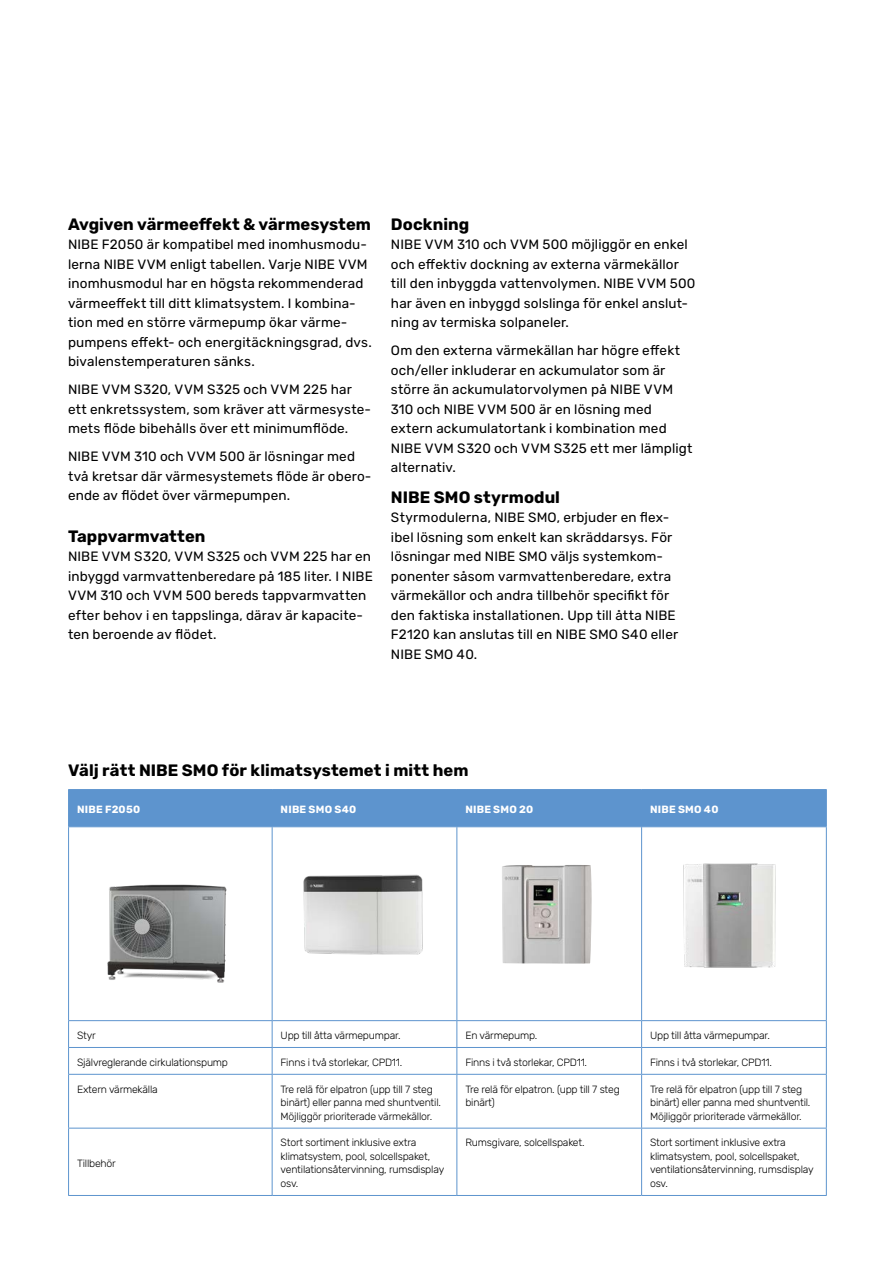
<style>
.page{position:relative;width:893px;height:1263px;background:#fff}
.page>*{position:absolute;margin:0;border:0;box-sizing:border-box;transform-origin:0 0}
.t1{font:700 16.5px "Rubik";letter-spacing:.005em;color:#000}
.t2{font:13.5px/19.5px "Rubik";letter-spacing:.01em;color:#000}
.t3{font:300 10.5px/13.5px "Rubik";letter-spacing:-.02em;color:#000}
.t4{font:700 10.5px "Rubik";letter-spacing:.02em;color:#fff}
</style>
<div class="page">
<div style="left:69px;top:790px;width:757px;height:36px;background:#5d94ce"></div>
<svg style="left:69px;top:827px;width:757px;height:368px"></svg>
<hr style="left:68px;top:789px;width:204px;height:1px;background:#5d94ce">
<hr style="left:68px;top:790px;width:1px;height:36px;background:#5d94ce">
<hr style="left:272px;top:789px;width:185px;height:1px;background:#5d94ce">
<hr style="left:272px;top:790px;width:1px;height:36px;background:#5d94ce">
<hr style="left:457px;top:789px;width:185px;height:1px;background:#5d94ce">
<hr style="left:456px;top:790px;width:1px;height:36px;background:#5d94ce">
<hr style="left:642px;top:789px;width:185px;height:1px;background:#5d94ce">
<hr style="left:641px;top:790px;width:1px;height:36px;background:#5d94ce">
<hr style="left:826px;top:790px;width:1px;height:36px;background:#5d94ce">
<hr style="left:68px;top:826px;width:204px;height:1px;background:#5d94ce">
<hr style="left:68px;top:827px;width:1px;height:193px;background:#5d94ce">
<hr style="left:272px;top:826px;width:185px;height:1px;background:#5d94ce">
<hr style="left:272px;top:827px;width:1px;height:193px;background:#5d94ce">
<hr style="left:457px;top:826px;width:185px;height:1px;background:#5d94ce">
<hr style="left:456px;top:827px;width:1px;height:193px;background:#5d94ce">
<hr style="left:642px;top:826px;width:185px;height:1px;background:#5d94ce">
<hr style="left:641px;top:827px;width:1px;height:193px;background:#5d94ce">
<hr style="left:826px;top:827px;width:1px;height:193px;background:#5d94ce">
<hr style="left:68px;top:1020px;width:204px;height:1px;background:#5d94ce">
<hr style="left:272px;top:1020px;width:185px;height:1px;background:#5d94ce">
<hr style="left:457px;top:1020px;width:185px;height:1px;background:#5d94ce">
<hr style="left:642px;top:1020px;width:185px;height:1px;background:#5d94ce">
<hr style="left:68px;top:1047px;width:204px;height:1px;background:#5d94ce">
<svg style="left:68px;top:1021px;width:1px;height:53px"></svg>
<hr style="left:272px;top:1047px;width:185px;height:1px;background:#5d94ce">
<svg style="left:272px;top:1021px;width:1px;height:53px"></svg>
<hr style="left:457px;top:1047px;width:185px;height:1px;background:#5d94ce">
<svg style="left:456px;top:1021px;width:1px;height:53px"></svg>
<hr style="left:642px;top:1047px;width:185px;height:1px;background:#5d94ce">
<svg style="left:641px;top:1021px;width:1px;height:53px"></svg>
<svg style="left:826px;top:1021px;width:1px;height:53px"></svg>
<hr style="left:68px;top:1074px;width:204px;height:1px;background:#5d94ce">
<hr style="left:68px;top:1075px;width:1px;height:53px;background:#5d94ce">
<hr style="left:272px;top:1074px;width:185px;height:1px;background:#5d94ce">
<hr style="left:272px;top:1075px;width:1px;height:53px;background:#5d94ce">
<hr style="left:457px;top:1074px;width:185px;height:1px;background:#5d94ce">
<hr style="left:456px;top:1075px;width:1px;height:53px;background:#5d94ce">
<hr style="left:642px;top:1074px;width:185px;height:1px;background:#5d94ce">
<hr style="left:641px;top:1075px;width:1px;height:53px;background:#5d94ce">
<hr style="left:826px;top:1075px;width:1px;height:53px;background:#5d94ce">
<hr style="left:68px;top:1128px;width:204px;height:1px;background:#5d94ce">
<hr style="left:68px;top:1128px;width:1px;height:67px;background:#5d94ce">
<hr style="left:272px;top:1128px;width:185px;height:1px;background:#5d94ce">
<hr style="left:272px;top:1128px;width:1px;height:67px;background:#5d94ce">
<hr style="left:457px;top:1128px;width:185px;height:1px;background:#5d94ce">
<hr style="left:456px;top:1128px;width:1px;height:67px;background:#5d94ce">
<hr style="left:642px;top:1128px;width:185px;height:1px;background:#5d94ce">
<hr style="left:641px;top:1128px;width:1px;height:67px;background:#5d94ce">
<hr style="left:826px;top:1128px;width:1px;height:67px;background:#5d94ce">
<hr style="left:68px;top:1195px;width:204px;height:1px;background:#5d94ce">
<hr style="left:272px;top:1195px;width:185px;height:1px;background:#5d94ce">
<hr style="left:457px;top:1195px;width:185px;height:1px;background:#5d94ce">
<hr style="left:642px;top:1195px;width:185px;height:1px;background:#5d94ce">
<img style="left:289px;top:855px;width:149px;height:108px">
<img style="left:502px;top:865px;width:90px;height:98px">
<img style="left:673px;top:848px;width:114px;height:125px">
<img style="left:87px;top:855px;width:149px;height:142px">
<p class="t1" style="left:68px;top:215px;width:304px">Avgiven värmeeffekt &amp; värmesystem</p>
<p class="t2" style="left:68px;top:235px;width:305px">NIBE F2050 är kompatibel med inomhusmodu&shy;lerna NIBE VVM enligt tabellen. Varje NIBE VVM inomhusmodul har en högsta rekommenderad värmeeffekt till ditt klimatsystem. I kombina&shy;tion med en större värmepump ökar värme&shy;pumpens effekt- och energitäckningsgrad, dvs. bivalenstemperaturen sänks.</p>
<p class="t2" style="left:68px;top:380px;width:304px">NIBE VVM S320, VVM S325 och VVM 225 har ett enkretssystem, som kräver att värmesyste&shy;mets flöde bibehålls över ett minimumflöde.</p>
<p class="t2" style="left:68px;top:447px;width:305px">NIBE VVM 310 och VVM 500 är lösningar med två kretsar där värmesystemets flöde är obero&shy;ende av flödet över värmepumpen.</p>
<p class="t1" style="left:68px;top:527px;width:139px">Tappvarmvatten</p>
<p class="t2" style="left:68px;top:547px;width:306px">NIBE VVM S320, VVM S325 och VVM 225 har en inbyggd varmvattenberedare på 185 liter. I NIBE VVM 310 och VVM 500 bereds tappvarmvatten efter behov i en tappslinga, därav är kapacite&shy;ten beroende av flödet.</p>
<p class="t1" style="left:391px;top:215px;width:80px">Dockning</p>
<p class="t2" style="left:391px;top:235px;width:306px">NIBE VVM 310 och VVM 500 möjliggör en enkel och effektiv dockning av externa värmekällor till den inbyggda vattenvolymen. NIBE VVM 500 har även en inbyggd solslinga för enkel anslut&shy;ning av termiska solpaneler.</p>
<p class="t2" style="left:391px;top:341px;width:303px">Om den externa värmekällan har högre effekt och/eller inkluderar en ackumulator som är större än ackumulatorvolymen på NIBE VVM 310 och NIBE VVM 500 är en lösning med extern ackumulatortank i kombination med NIBE VVM S320 och VVM S325 ett mer lämpligt alternativ.</p>
<p class="t1" style="left:391px;top:488px;width:171px">NIBE SMO styrmodul</p>
<p class="t2" style="left:391px;top:508px;width:289px">Styrmodulerna, NIBE SMO, erbjuder en flex&shy;ibel lösning som enkelt kan skräddarsys. För lösningar med NIBE SMO väljs systemkom&shy;ponenter såsom varmvattenberedare, extra värmekällor och andra tillbehör specifikt för den faktiska installationen. Upp till åtta NIBE F2120 kan anslutas till en NIBE SMO S40 eller NIBE SMO 40.</p>
<p class="t1" style="left:68px;top:761px;width:402px">Välj rätt NIBE SMO för klimatsystemet i mitt hem</p>
<p class="t4" style="left:77px;top:803px;width:65px">NIBE F2050</p>
<p class="t4" style="left:281px;top:803px;width:77px">NIBE SMO S40</p>
<p class="t4" style="left:465px;top:803px;width:69px">NIBE SMO 20</p>
<p class="t4" style="left:650px;top:803px;width:70px">NIBE SMO 40</p>
<p class="t3" style="left:77px;top:1029px;width:20px">Styr</p>
<p class="t3" style="left:281px;top:1029px;width:121px">Upp till åtta värmepumpar.</p>
<p class="t3" style="left:465px;top:1029px;width:73px">En värmepump.</p>
<p class="t3" style="left:650px;top:1029px;width:121px">Upp till åtta värmepumpar.</p>
<p class="t3" style="left:77px;top:1056px;width:153px">Självreglerande cirkulationspump</p>
<p class="t3" style="left:281px;top:1056px;width:123px">Finns i två storlekar, CPD11.</p>
<p class="t3" style="left:465px;top:1056px;width:123px">Finns i två storlekar, CPD11.</p>
<p class="t3" style="left:650px;top:1056px;width:123px">Finns i två storlekar, CPD11.</p>
<p class="t3" style="left:77px;top:1082px;width:82px">Extern värmekälla</p>
<p class="t3" style="left:281px;top:1082px;width:162px">Tre relä för elpatron (upp till 7 steg binärt) eller panna med shuntventil.<br>Möjliggör prioriterade värmekällor.</p>
<p class="t3" style="left:465px;top:1082px;width:156px">Tre relä för elpatron. (upp till 7 steg binärt)</p>
<p class="t3" style="left:650px;top:1082px;width:162px">Tre relä för elpatron (upp till 7 steg binärt) eller panna med shuntventil.<br>Möjliggör prioriterade värmekällor.</p>
<p class="t3" style="left:77px;top:1156px;width:40px">Tillbehör</p>
<p class="t3" style="left:281px;top:1136px;width:165px">Stort sortiment inklusive extra klimatsystem, pool, solcellspaket, ventilationsåtervinning, rumsdisplay osv.</p>
<p class="t3" style="left:465px;top:1136px;width:121px">Rumsgivare, solcellspaket.</p>
<p class="t3" style="left:650px;top:1136px;width:165px">Stort sortiment inklusive extra klimatsystem, pool, solcellspaket, ventilationsåtervinning, rumsdisplay osv.</p>
</div>
